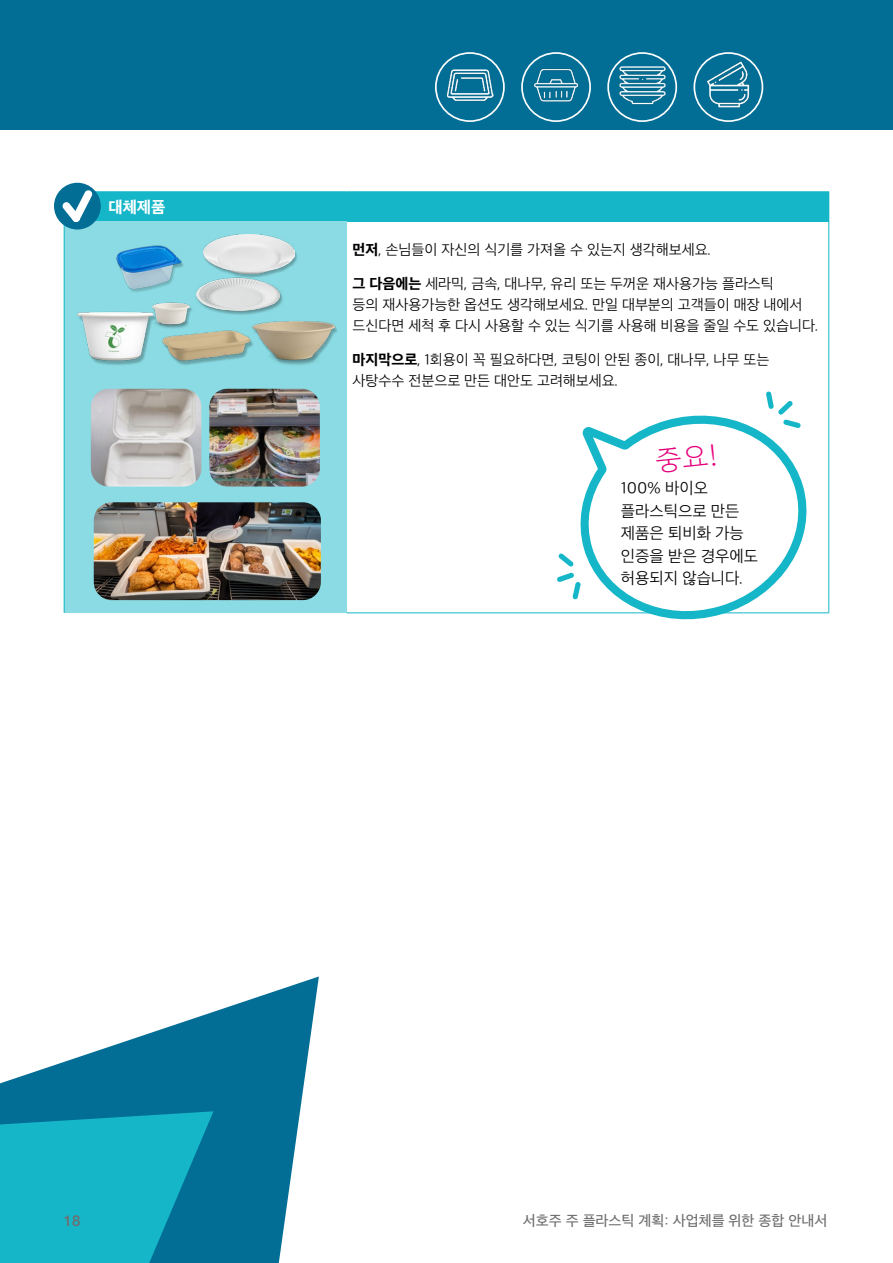
<style>
.page{position:relative;width:893px;height:1263px;background:#fff}
.page>*{position:absolute;margin:0;border:0;box-sizing:border-box;transform-origin:0 0}
.t1{font:300 16.5px/22.5px "Apple SD Gothic Neo";color:#000}
.t2{font:800 16.5px "Apple SD Gothic Neo";color:#fff}
.t3{font:300 15px/21px "Apple SD Gothic Neo";color:#000}
.t4{font:500 15px "Apple SD Gothic Neo";color:#706f6f}
.t5{font:500 15px "Helvetica Neue LT Std";color:#706f6f}
.s1{font-weight:800}
</style>
<div class="page">
<div style="left:64px;top:192px;width:765px;height:29px;background:#15b6c8"></div>
<div style="left:64px;top:221px;width:283px;height:392px;background:#8adbe3"></div>
<hr style="left:64px;top:191px;width:283px;height:1px;background:#15b6c8">
<hr style="left:347px;top:191px;width:482px;height:1px;background:#15b6c8">
<hr style="left:64px;top:221px;width:1px;height:392px;background:#15b6c8">
<hr style="left:828px;top:221px;width:1px;height:391px;background:#15b6c8">
<hr style="left:347px;top:612px;width:482px;height:1px;background:#15b6c8">
<img style="left:116px;top:245px;width:67px;height:47px">
<img style="left:254px;top:321px;width:83px;height:44px">
<img style="left:197px;top:278px;width:86px;height:36px">
<div style="left:204px;top:236px;width:94px;height:42px;background:#000;opacity:.25"></div>
<img style="left:203px;top:234px;width:91px;height:39px">
<img style="left:162px;top:291px;width:92px;height:74px">
<img style="left:77px;top:311px;width:73px;height:54px">
<div style="left:153px;top:304px;width:40px;height:27px;background:#89dae2"></div>
<img style="left:147px;top:281px;width:47px;height:47px">
<img style="left:91px;top:389px;width:110px;height:97px">
<img style="left:209px;top:389px;width:111px;height:97px">
<img style="left:94px;top:502px;width:227px;height:98px">
<svg style="left:576px;top:415px;width:242px;height:205px"></svg>
<svg style="left:766px;top:391px;width:35px;height:37px"></svg>
<svg style="left:557px;top:553px;width:24px;height:46px"></svg>
<div style="left:0;top:0;width:893px;height:130px;background:#026e95"></div>
<svg style="left:0;top:976px;width:319px;height:287px;fill:#026e95"></svg>
<svg style="left:0;top:1111px;width:213px;height:152px"></svg>
<div style="left:54px;top:183px;width:47px;height:47px;background:#026e95;border-radius:50%"></div>
<svg style="left:62px;top:190px;width:31px;height:32px"></svg>
<div style="left:693px;top:52px;width:70px;height:70px;border:2px solid #fff;border-radius:50%"></div>
<div style="left:607px;top:52px;width:70px;height:70px;border:2px solid #fff;border-radius:50%"></div>
<div style="left:521px;top:52px;width:70px;height:70px;border:2px solid #fff;border-radius:50%"></div>
<div style="left:435px;top:52px;width:70px;height:70px;border:2px solid #fff;border-radius:50%"></div>
<img style="left:532px;top:61px;width:48px;height:41px">
<img style="left:446px;top:61px;width:48px;height:41px">
<img style="left:618px;top:61px;width:48px;height:44px">
<img style="left:705px;top:61px;width:47px;height:47px">
<svg style="left:655px;top:444px;width:61px;height:29px"></svg>
<p class="t2" style="left:108px;top:195px;width:59px">대체제품</p>
<p class="t3" style="left:353px;top:238px;width:358px"><span class="s1">먼저</span>, 손님들이 자신의 식기를 가져올 수 있는지 생각해보세요.</p>
<p class="t3" style="left:353px;top:272px;width:465px"><span class="s1">그 다음에는</span> 세라믹, 금속, 대나무, 유리 또는 두꺼운 재사용가능 플라스틱<br>등의 재사용가능한 옵션도 생각해보세요. 만일 대부분의 고객들이 매장 내에서 드신다면 세척 후 다시 사용할 수 있는 식기를 사용해 비용을 줄일 수도 있습니다.</p>
<p class="t3" style="left:353px;top:348px;width:418px"><span class="s1">마지막으로</span>, 1회용이 꼭 필요하다면, 코팅이 안된 종이, 대나무, 나무 또는 사탕수수 전분으로 만든 대안도 고려해보세요.</p>
<p class="t1" style="left:621px;top:476px;width:139px">100% 바이오 플라스틱으로 만든 제품은 퇴비화 가능 인증을 받은 경우에도 허용되지 않습니다.</p>
<p class="t5" style="left:64px;top:1212px;width:18px">18</p>
<p class="t4" style="left:523px;top:1210px;width:306px">서호주 주 플라스틱 계획: 사업체를 위한 종합 안내서</p>
</div>
